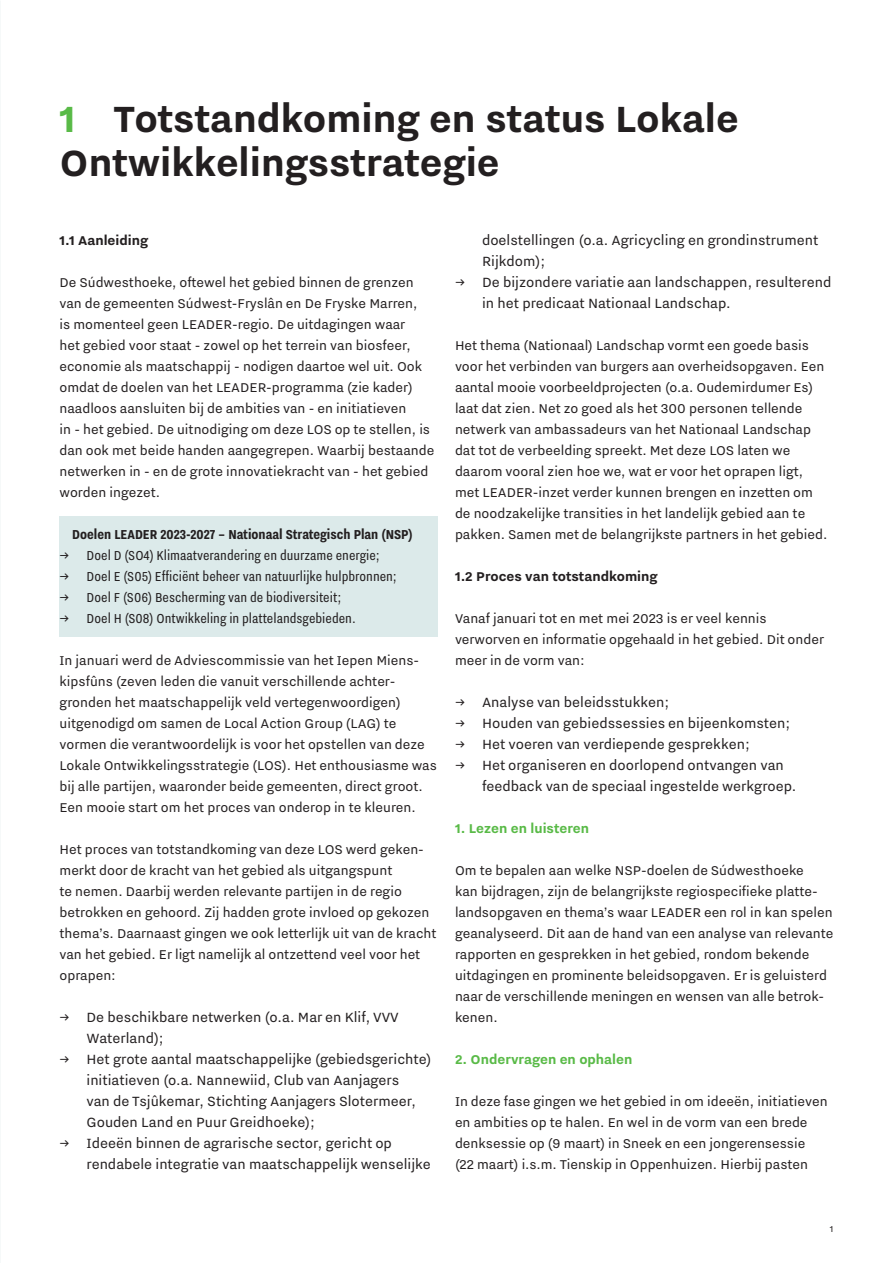
<style>
.page{position:relative;width:893px;height:1263px;background:#fff}
.page>*{position:absolute;margin:0;border:0;box-sizing:border-box;transform-origin:0 0}
.t1{font:700 45px/43.5px "Nitti Grotesk";color:#231f20}
.t2{font:16.5px/21px "Nitti Grotesk";color:#231f20}
.t3{font:16.05px "Nitti Grotesk Cond";color:#231f20}
.Kadertekstkop{font:700 16.05px "Nitti Grotesk Cond";color:#231f20}
.t4{font:15.75px/21px "Nitti Grotesk";color:#231f20}
.t5{font:700 15.75px "Nitti Grotesk";color:#59ba47}
.t6{font:700 15.75px "Nitti Grotesk";color:#231f20}
.t7{font:10.5px "Nitti Grotesk";color:#231f20}
.s1{color:#59ba47}
.s2{font-family:"Nitti Grotesk"}
</style>
<div class="page">
<div style="left:60px;top:516px;width:378px;height:37px;background:#dceaea"></div>
<div style="left:60px;top:537px;width:378px;height:37px;background:#dceaea"></div>
<div style="left:60px;top:558px;width:378px;height:37px;background:#dceaea"></div>
<div style="left:60px;top:579px;width:378px;height:37px;background:#dceaea"></div>
<div style="left:60px;top:600px;width:378px;height:37px;background:#dceaea"></div>
<h1 class="t1" style="left:60px;top:97px;width:681px"><span class="s1">1</span> Totstandkoming en status Lokale<br>Ontwikkelingsstrategie</h1>
<h2 class="t6" style="left:60px;top:232px;width:90px">1.1 Aanleiding</h2>
<p class="t4" style="left:60px;top:272px;width:376px">De Súdwesthoeke, oftewel het gebied binnen de grenzen van de gemeenten Súdwest-Fryslân en De Fryske Marren,<br>is momenteel geen LEADER-regio. De uitdagingen waar<br>het gebied voor staat - zowel op het terrein van biosfeer, economie als maatschappij - nodigen daartoe wel uit. Ook omdat de doelen van het LEADER-programma (zie kader) naadloos aansluiten bij de ambities van - en initiatieven<br>in - het gebied. De uitnodiging om deze LOS op te stellen, is dan ook met beide handen aangegrepen. Waarbij bestaande netwerken in - en de grote innovatiekracht van - het gebied worden ingezet.</p>
<p class="Kadertekstkop" style="left:72px;top:525px;width:342px">Doelen LEADER 2023-2027 – Nationaal Strategisch Plan (NSP)</p>
<p class="t3" style="left:60px;top:547px;width:322px"><span class="s2">→</span> Doel D (SO4) Klimaatverandering en duurzame energie;</p>
<p class="t3" style="left:60px;top:568px;width:339px"><span class="s2">→</span> Doel E (S05) Efficiënt beheer van natuurlijke hulpbronnen;</p>
<p class="t3" style="left:60px;top:589px;width:283px"><span class="s2">→</span> Doel F (S06) Bescherming van de biodiversiteit;</p>
<p class="t3" style="left:60px;top:610px;width:298px"><span class="s2">→</span> Doel H (S08) Ontwikkeling in plattelandsgebieden.</p>
<p class="t4" style="left:60px;top:650px;width:379px">In januari werd de Adviescommissie van het Iepen Miens&shy;kipsfûns (zeven leden die vanuit verschillende achter&shy;gronden het maatschappelijk veld vertegenwoordigen) uitgenodigd om samen de Local Action Group (LAG) te vormen die verantwoordelijk is voor het opstellen van deze Lokale Ontwikkelingsstrategie (LOS). Het enthousiasme was bij alle partijen, waaronder beide gemeenten, direct groot.<br>Een mooie start om het proces van onderop in te kleuren.</p>
<p class="t4" style="left:60px;top:839px;width:378px">Het proces van totstandkoming van deze LOS werd geken&shy;merkt door de kracht van het gebied als uitgangspunt<br>te nemen. Daarbij werden relevante partijen in de regio betrokken en gehoord. Zij hadden grote invloed op gekozen thema’s. Daarnaast gingen we ook letterlijk uit van de kracht van het gebied. Er ligt namelijk al ontzettend veel voor het oprapen:</p>
<p class="t2" style="left:87px;top:1006px;width:314px;text-indent:-27px">→ De beschikbare netwerken (o.a. Mar en Klif, VVV<br>Waterland);</p>
<p class="t2" style="left:87px;top:1048px;width:346px;text-indent:-27px">→ Het grote aantal maatschappelijke (gebiedsgerichte) initiatieven (o.a. Nannewiid, Club van Aanjagers<br>van de Tsjûkemar, Stichting Aanjagers Slotermeer, Gouden Land en Puur Greidhoeke);</p>
<p class="t2" style="left:87px;top:1132px;width:346px;text-indent:-27px">→ Ideeën binnen de agrarische sector, gericht op rendabele integratie van maatschappelijk wenselijke</p>
<p class="t2" style="left:482px;top:229px;width:338px">doelstellingen (o.a. Agricycling en grondinstrument<br>Rijkdom);</p>
<p class="t2" style="left:482px;top:271px;width:351px;text-indent:-27px">→ De bijzondere variatie aan landschappen, resulterend in het predicaat Nationaal Landschap.</p>
<p class="t4" style="left:455px;top:335px;width:374px">Het thema (Nationaal) Landschap vormt een goede basis voor het verbinden van burgers aan overheidsopgaven. Een aantal mooie voorbeeldprojecten (o.a. Oudemirdumer Es) laat dat zien. Net zo goed als het 300 personen tellende netwerk van ambassadeurs van het Nationaal Landschap dat tot de verbeelding spreekt. Met deze LOS laten we daarom vooral zien hoe we, wat er voor het oprapen ligt, met LEADER-inzet verder kunnen brengen en inzetten om de noodzakelijke transities in het landelijk gebied aan te pakken. Samen met de belangrijkste partners in het gebied.</p>
<h2 class="t6" style="left:455px;top:568px;width:204px">1.2 Proces van totstandkoming</h2>
<p class="t4" style="left:455px;top:608px;width:371px">Vanaf januari tot en met mei 2023 is er veel kennis verworven en informatie opgehaald in het gebied. Dit onder meer in de vorm van:</p>
<p class="t2" style="left:455px;top:691px;width:216px">→ Analyse van beleidsstukken;</p>
<p class="t2" style="left:455px;top:712px;width:337px">→ Houden van gebiedssessies en bijeenkomsten;</p>
<p class="t2" style="left:455px;top:733px;width:296px">→ Het voeren van verdiepende gesprekken;</p>
<p class="t2" style="left:482px;top:754px;width:316px;text-indent:-27px">→ Het organiseren en doorlopend ontvangen van feedback van de speciaal ingestelde werkgroep.</p>
<h3 class="t5" style="left:455px;top:820px;width:136px">1. Lezen en luisteren</h3>
<p class="t4" style="left:455px;top:860px;width:380px">Om te bepalen aan welke NSP-doelen de Súdwesthoeke<br>kan bijdragen, zijn de belangrijkste regiospecifieke platte&shy;landsopgaven en thema’s waar LEADER een rol in kan spelen geanalyseerd. Dit aan de hand van een analyse van relevante rapporten en gesprekken in het gebied, rondom bekende uitdagingen en prominente beleidsopgaven. Er is geluisterd naar de verschillende meningen en wensen van alle betrok&shy;kenen.</p>
<h3 class="t5" style="left:455px;top:1051px;width:179px">2. Ondervragen en ophalen</h3>
<p class="t4" style="left:455px;top:1091px;width:374px">In deze fase gingen we het gebied in om ideeën, initiatieven en ambities op te halen. En wel in de vorm van een brede denksessie op (9 maart) in Sneek en een jongerensessie (22 maart) i.s.m. Tienskip in Oppenhuizen. Hierbij pasten</p>
<p class="t7" style="left:830px;top:1223px;width:5px">1</p>
</div>
